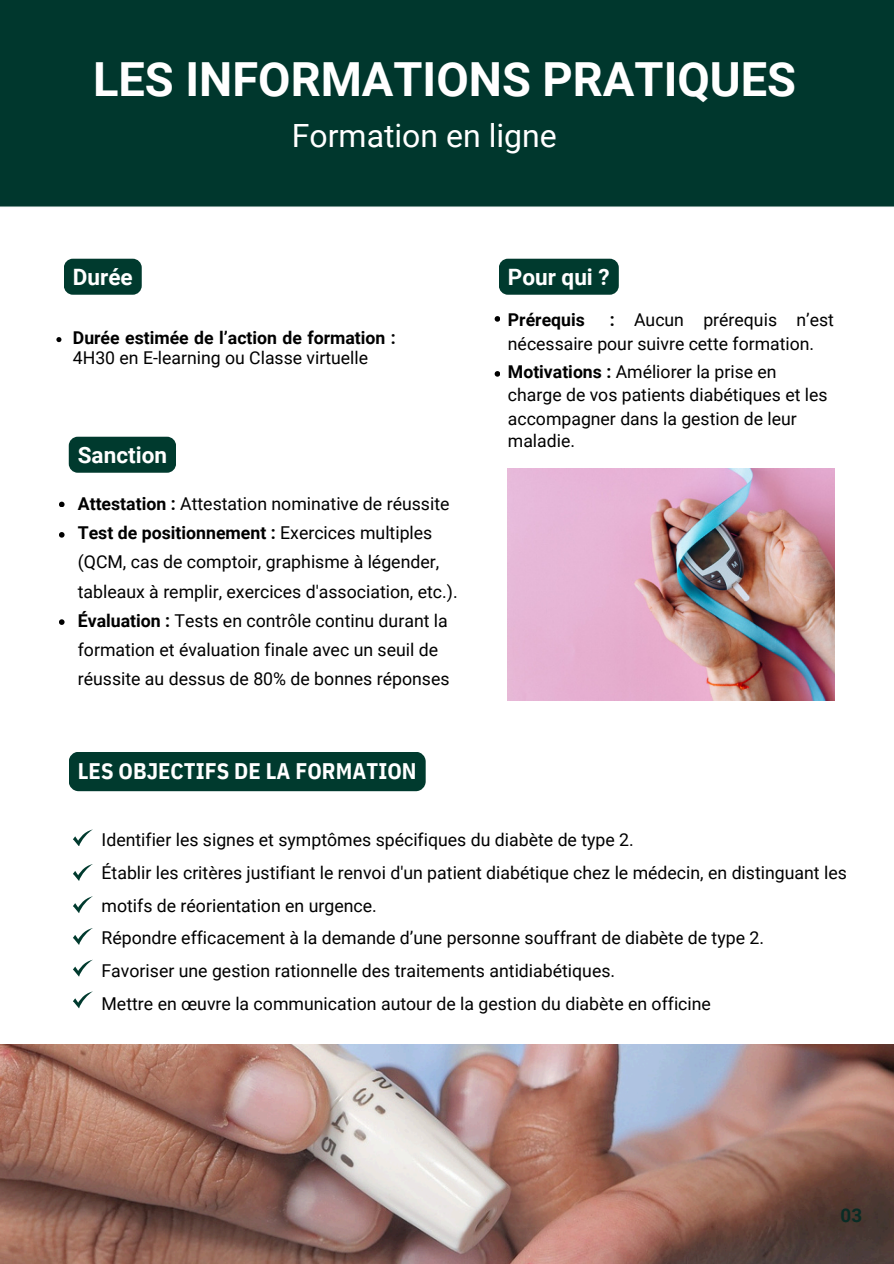
<style>
.page{position:relative;width:894px;height:1264px;background:#fff}
.page>*{position:absolute;margin:0;border:0;box-sizing:border-box;transform-origin:0 0}
.t1{font:700 46.95px "Roboto";color:#fff}
.t2{font:31.95px "Roboto";color:#fff}
.t3{font:700 22.5px "IBM Plex Sans Cond";letter-spacing:.005em;color:#fff}
.t4{font:700 22.5px "Roboto";color:#fff}
.t5{font:700 18.9px "Roboto";color:#0a2c25}
.t6{font:17.7px/29.2px "Roboto";color:#000}
.t7{font:700 17.7px/20.2px "Roboto";color:#000}
.s1{font-weight:400}
.s2{font-weight:700}
</style>
<div class="page">
<div style="left:0;top:0;width:893px;height:207px;background:#00372d"></div>
<svg style="left:56px;top:337px;width:5px;height:5px"></svg>
<svg style="left:59px;top:501px;width:6px;height:6px"></svg>
<svg style="left:59px;top:532px;width:6px;height:5px"></svg>
<svg style="left:59px;top:619px;width:6px;height:6px"></svg>
<svg style="left:494px;top:316px;width:6px;height:6px"></svg>
<svg style="left:494px;top:371px;width:6px;height:6px"></svg>
<img style="left:507px;top:468px;width:327px;height:232px">
<svg style="left:73px;top:829px;width:20px;height:17px"></svg>
<svg style="left:73px;top:864px;width:20px;height:16px"></svg>
<svg style="left:73px;top:896px;width:20px;height:17px"></svg>
<svg style="left:73px;top:928px;width:20px;height:16px"></svg>
<svg style="left:73px;top:959px;width:20px;height:17px"></svg>
<svg style="left:73px;top:991px;width:20px;height:17px"></svg>
<img style="left:0;top:1044px;width:893px;height:219px">
<div style="left:64px;top:259px;width:78px;height:36px;background:#003a2e;border-radius:9px"></div>
<div style="left:69px;top:437px;width:107px;height:36px;background:#003a2e;border-radius:9px"></div>
<div style="left:69px;top:751px;width:356px;height:40px;background:#003a2e;border-radius:10px"></div>
<div style="left:498px;top:259px;width:120px;height:36px;background:#003a2e;border-radius:9px"></div>
<p class="t1" style="left:93px;top:52px;width:704px">LES INFORMATIONS PRATIQUES</p>
<h1 class="t2" style="left:292px;top:117px;width:266px">Formation en ligne</h1>
<p class="t4" style="left:73px;top:264px;width:61px">Durée</p>
<p class="t7" style="left:73px;top:328px;width:324px">Durée estimée de l’action de formation :<br><span class="s1">4H30 en E-learning ou Classe virtuelle</span></p>
<p class="t4" style="left:78px;top:442px;width:91px">Sanction</p>
<h4 class="t6" style="left:78px;top:489px;width:381px"><span class="s2">Attestation :</span> Attestation nominative de réussite <span class="s2">Test de positionnement :</span> Exercices multiples (QCM, cas de comptoir, graphisme à légender, tableaux à remplir, exercices d'association, etc.).<br><span class="s2">Évaluation :</span> Tests en contrôle continu durant la formation et évaluation finale avec un seuil de réussite au dessus de 80% de bonnes réponses</h4>
<h4 class="t3" style="left:78px;top:756px;width:340px">LES OBJECTIFS DE LA FORMATION</h4>
<h3 class="t4" style="left:507px;top:264px;width:103px">Pour qui ?</h3>
<h4 class="t7" style="left:507px;top:309px;width:78px">Prérequis</h4>
<h5 class="t7" style="left:609px;top:309px;width:6px">:</h5>
<p class="t6" style="left:634px;top:305px;width:51px">Aucun</p>
<p class="t6" style="left:703px;top:305px;width:75px">prérequis</p>
<p class="t6" style="left:796px;top:305px;width:39px">n’est</p>
<p class="t6" style="left:507px;top:329px;width:308px">nécessaire pour suivre cette formation.</p>
<p class="t6" style="left:507px;top:358px;width:270px"><span class="s2">Motivations :</span> Améliorer la prise en</p>
<p class="t6" style="left:507px;top:380px;width:321px">charge de vos patients diabétiques et les</p>
<p class="t6" style="left:507px;top:404px;width:290px">accompagner dans la gestion de leur</p>
<p class="t6" style="left:507px;top:426px;width:69px">maladie.</p>
<p class="t6" style="left:101px;top:824px;width:746px;line-height:32.7px">Identifier les signes et symptômes spécifiques du diabète de type 2.<br>Établir les critères justifiant le renvoi d'un patient diabétique chez le médecin, en distinguant les motifs de réorientation en urgence.<br>Répondre efficacement à la demande d’une personne souffrant de diabète de type 2.<br>Favoriser une gestion rationnelle des traitements antidiabétiques.<br>Mettre en œuvre la communication autour de la gestion du diabète en officine</p>
<h2 class="t5" style="left:840px;top:1204px;width:23px">03</h2>
</div>
